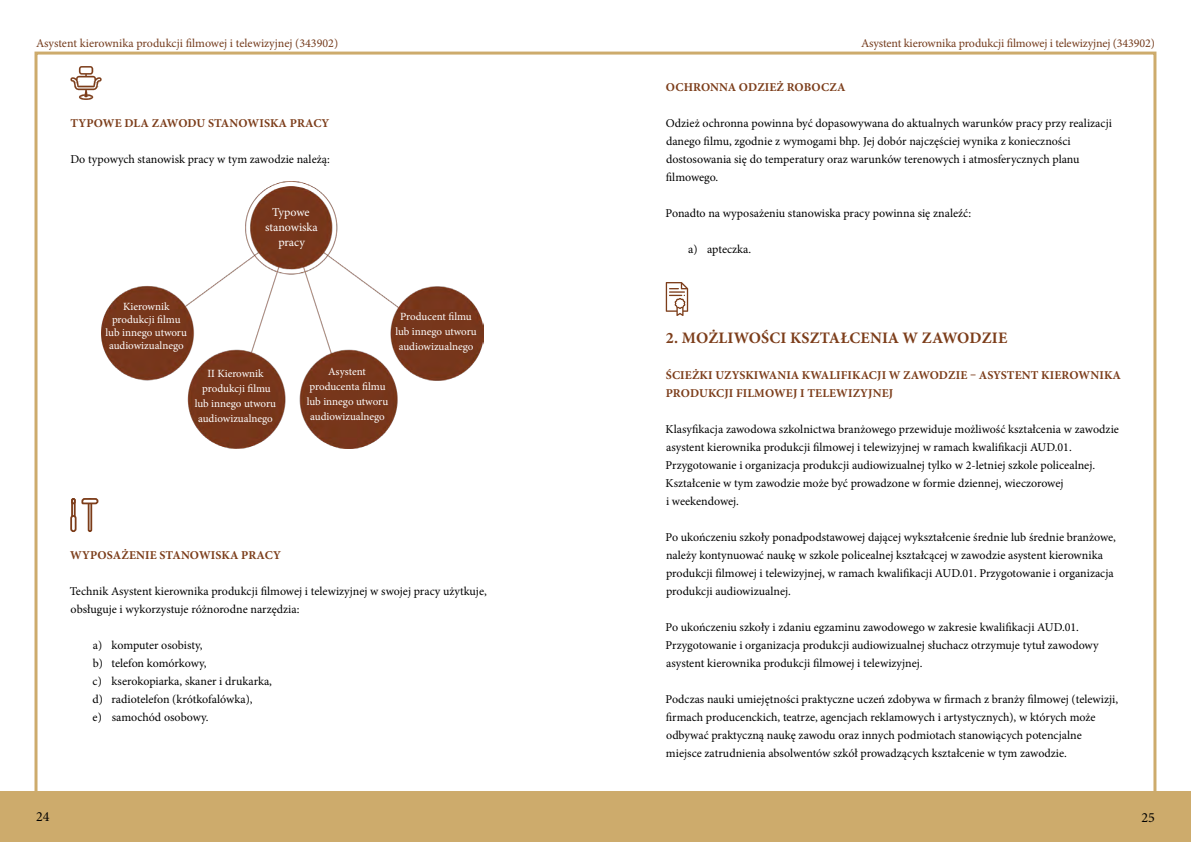
<style>
.page{position:relative;width:1191px;height:842px;background:#fff}
.page>*{position:absolute;margin:0;border:0;box-sizing:border-box;transform-origin:0 0}
.Nagłówek_16_pt{font:700 16px "Minion Pro";letter-spacing:.01em;color:#7c3d1a}
.t1{font:14px "Minion Pro";color:#000}
.tekst_główny{font:12px/18px "Minion Pro";color:#000}
.Nagłówek_12_pt{font:700 12px/18px "Minion Pro";letter-spacing:.01em;color:#7c3d1a}
.Tekst_-_wyliczenie__bullet{font:12px "Minion Pro";letter-spacing:-.005em;color:#000}
.t2{font:12px "Minion Pro";letter-spacing:-.01em;color:#743b1c}
.t3{font:12px/15px "Minion Pro";letter-spacing:-.005em;color:#fff;text-align:center}
.t4{font:11px/15px "Minion Pro";color:#fff;text-align:center}
</style>
<div class="page">
<div style="left:595px;top:791px;width:596px;height:51px;background:#cdab6c"></div>
<div style="left:0;top:791px;width:595px;height:51px;background:#cdab6c"></div>
<svg style="left:70px;top:66px;width:32px;height:34px"></svg>
<div style="left:71px;top:498px;width:5px;height:25px;border:2px solid #7c3c19"></div>
<div style="left:88px;top:498px;width:4px;height:34px;border:2px solid #7c3c19"></div>
<div style="left:71px;top:516px;width:5px;height:15px;background:#fff;border-radius:2px"></div>
<div style="left:70px;top:515px;width:7px;height:17px;border:2px solid #7c3c19;border-radius:2px"></div>
<svg style="left:71px;top:498px;width:27px;height:7px"></svg>
<img style="left:101px;top:181px;width:382px;height:267px">
<svg style="left:666px;top:282px;width:22px;height:34px"></svg>
<p class="t2" style="left:36px;top:35px;width:304px">Asystent kierownika produkcji filmowej i telewizyjnej (343902)</p>
<p class="t2" style="left:861px;top:35px;width:295px">Asystent kierownika produkcji filmowej i telewizyjnej (343902)</p>
<h4 class="Nagłówek_12_pt" style="left:70px;top:114px;width:260px">TYPOWE DLA ZAWODU STANOWISKA PRACY</h4>
<p class="tekst_główny" style="left:70px;top:150px;width:261px">Do typowych stanowisk pracy w tym zawodzie należą:</p>
<p class="t3" style="left:265px;top:204px;width:54px">Typowe stanowiska pracy</p>
<p class="t4" style="left:106px;top:300px;width:83px;line-height:13px">Kierownik produkcji filmu lub innego utworu audiowizualnego</p>
<p class="t4" style="left:395px;top:309px;width:83px">Producent filmu lub innego utworu audiowizualnego</p>
<p class="t4" style="left:195px;top:366px;width:83px">II Kierownik produkcji filmu lub innego utworu audiowizualnego</p>
<p class="t4" style="left:307px;top:364px;width:83px">Asystent producenta filmu lub innego utworu audiowizualnego</p>
<h4 class="Nagłówek_12_pt" style="left:70px;top:546px;width:212px">WYPOSAŻENIE STANOWISKA PRACY</h4>
<p class="tekst_główny" style="left:70px;top:582px;width:418px">Technik Asystent kierownika produkcji filmowej i telewizyjnej w swojej pracy użytkuje, obsługuje i wykorzystuje różnorodne narzędzia:</p>
<p class="Tekst_-_wyliczenie__bullet" style="left:93px;top:637px;width:111px">a) komputer osobisty,</p>
<p class="Tekst_-_wyliczenie__bullet" style="left:93px;top:655px;width:115px">b) telefon komórkowy,</p>
<p class="Tekst_-_wyliczenie__bullet" style="left:93px;top:673px;width:181px">c) kserokopiarka, skaner i drukarka,</p>
<p class="Tekst_-_wyliczenie__bullet" style="left:93px;top:691px;width:161px">d) radiotelefon (krótkofalówka),</p>
<p class="Tekst_-_wyliczenie__bullet" style="left:93px;top:709px;width:117px">e) samochód osobowy.</p>
<h4 class="Nagłówek_12_pt" style="left:666px;top:78px;width:181px">OCHRONNA ODZIEŻ ROBOCZA</h4>
<p class="tekst_główny" style="left:666px;top:114px;width:447px">Odzież ochronna powinna być dopasowywana do aktualnych warunków pracy przy realizacji danego filmu, zgodnie z wymogami bhp. Jej dobór najczęściej wynika z konieczności dostosowania się do temperatury oraz warunków terenowych i atmosferycznych planu filmowego.</p>
<p class="tekst_główny" style="left:665px;top:204px;width:307px">Ponadto na wyposażeniu stanowiska pracy powinna się znaleźć:</p>
<p class="Tekst_-_wyliczenie__bullet" style="left:688px;top:241px;width:65px">a) apteczka.</p>
<h3 class="Nagłówek_16_pt" style="left:666px;top:327px;width:343px">2. MOŻLIWOŚCI KSZTAŁCENIA W ZAWODZIE</h3>
<h4 class="Nagłówek_12_pt" style="left:665px;top:366px;width:456px">ŚCIEŻKI UZYSKIWANIA KWALIFIKACJI W ZAWODZIE – ASYSTENT KIEROWNIKA<br>PRODUKCJI FILMOWEJ I TELEWIZYJNEJ</h4>
<p class="tekst_główny" style="left:665px;top:420px;width:455px">Klasyfikacja zawodowa szkolnictwa branżowego przewiduje możliwość kształcenia w zawodzie asystent kierownika produkcji filmowej i telewizyjnej w ramach kwalifikacji AUD.01.<br>Przygotowanie i organizacja produkcji audiowizualnej tylko w 2-letniej szkole policealnej.<br>Kształcenie w tym zawodzie może być prowadzone w formie dziennej, wieczorowej<br>i weekendowej.</p>
<p class="tekst_główny" style="left:665px;top:528px;width:452px">Po ukończeniu szkoły ponadpodstawowej dającej wykształcenie średnie lub średnie branżowe, należy kontynuować naukę w szkole policealnej kształcącej w zawodzie asystent kierownika produkcji filmowej i telewizyjnej, w ramach kwalifikacji AUD.01. Przygotowanie i organizacja produkcji audiowizualnej.</p>
<p class="tekst_główny" style="left:665px;top:618px;width:434px">Po ukończeniu szkoły i zdaniu egzaminu zawodowego w zakresie kwalifikacji AUD.01.<br>Przygotowanie i organizacja produkcji audiowizualnej słuchacz otrzymuje tytuł zawodowy asystent kierownika produkcji filmowej i telewizyjnej.</p>
<p class="tekst_główny" style="left:665px;top:690px;width:454px">Podczas nauki umiejętności praktyczne uczeń zdobywa w firmach z branży filmowej (telewizji, firmach producenckich, teatrze, agencjach reklamowych i artystycznych), w których może odbywać praktyczną naukę zawodu oraz innych podmiotach stanowiących potencjalne miejsce zatrudnienia absolwentów szkół prowadzących kształcenie w tym zawodzie.</p>
<p class="t1" style="left:36px;top:807px;width:15px">24</p>
<p class="t1" style="left:1141px;top:808px;width:15px">25</p>
</div>
